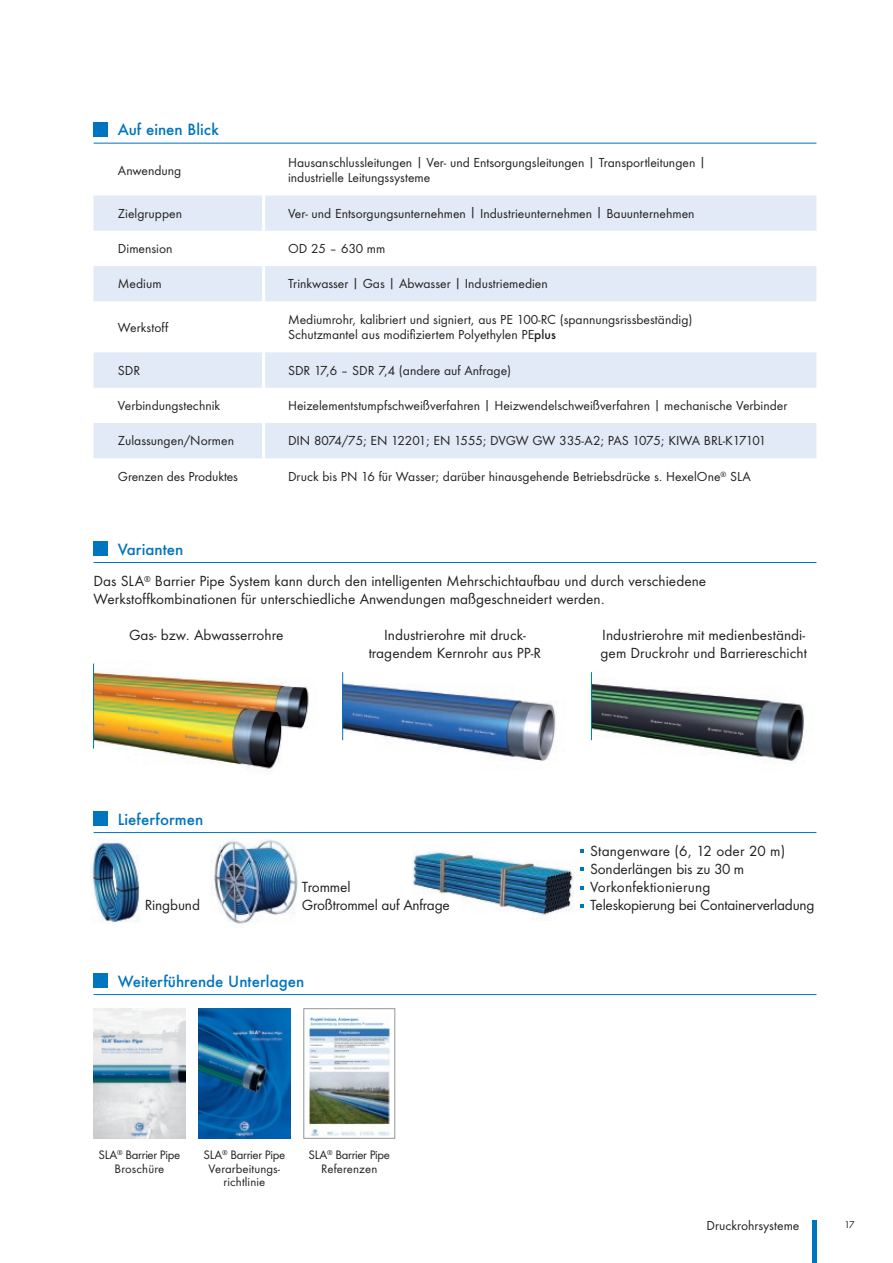
<style>
.page{position:relative;width:893px;height:1263px;background:#fff}
.page>*{position:absolute;margin:0;border:0;box-sizing:border-box;transform-origin:0 0}
.t1{font:500 15px "Futura ND";color:#0075bf}
.t2{font:13.5px/18px "Futura ND";color:#231f20}
.t3{font:13.5px "Futura ND";letter-spacing:-.02em;color:#231f20}
.t4{font:12px/14.4px "Futura ND";color:#231f20}
.t5{font:11.25px/13.5px "Futura ND";color:#231f20;text-align:center}
.t6{font:11.25px/13.5px "Futura ND";letter-spacing:-.02em;color:#231f20;text-align:center}
.t7{font:9px "Futura ND";color:#231f20}
.s1{font-weight:500}
</style>
<div class="page">
<hr style="left:812px;top:1220px;width:4px;height:43px;background:#0075bf">
<img style="left:94px;top:664px;width:215px;height:107px">
<img style="left:591px;top:683px;width:213px;height:81px">
<img style="left:342px;top:672px;width:215px;height:89px">
<img style="left:412px;top:851px;width:162px;height:68px">
<img style="left:91px;top:841px;width:49px;height:82px">
<img style="left:211px;top:838px;width:88px;height:86px">
<div style="left:94px;top:811px;width:14px;height:15px;background:#0075bf"></div>
<div style="left:94px;top:973px;width:14px;height:15px;background:#0075bf"></div>
<svg style="left:580px;top:850px;width:4px;height:3px"></svg>
<svg style="left:580px;top:868px;width:4px;height:3px"></svg>
<svg style="left:580px;top:886px;width:4px;height:3px"></svg>
<svg style="left:580px;top:904px;width:4px;height:3px"></svg>
<img style="left:94px;top:1008px;width:91px;height:131px">
<img style="left:198px;top:1008px;width:92px;height:131px">
<img style="left:308px;top:1017px;width:83px;height:120px">
<div style="left:303px;top:1008px;width:92px;height:131px;border:1px solid #939598"></div>
<svg style="left:94px;top:195px;width:722px;height:263px;fill:#e1eaf6"></svg>
<hr style="left:262px;top:195px;width:3px;height:36px;background:#fff">
<hr style="left:262px;top:231px;width:3px;height:35px;background:#fff">
<hr style="left:262px;top:266px;width:3px;height:35px;background:#fff">
<hr style="left:262px;top:301px;width:3px;height:51px;background:#fff">
<hr style="left:262px;top:352px;width:3px;height:36px;background:#fff">
<hr style="left:262px;top:388px;width:3px;height:35px;background:#fff">
<hr style="left:262px;top:423px;width:3px;height:35px;background:#fff">
<hr style="left:94px;top:994px;width:722px;height:1px;background:#0075bf">
<hr style="left:94px;top:832px;width:722px;height:1px;background:#0075bf">
<hr style="left:94px;top:143px;width:722px;height:1px;background:#0075bf">
<div style="left:94px;top:122px;width:14px;height:15px;background:#0075bf"></div>
<div style="left:94px;top:541px;width:14px;height:15px;background:#0075bf"></div>
<hr style="left:94px;top:562px;width:722px;height:1px;background:#0075bf">
<hr style="left:342px;top:672px;width:1px;height:68px;background:#0075bf">
<hr style="left:93px;top:664px;width:1px;height:85px;background:#0075bf">
<hr style="left:591px;top:672px;width:1px;height:68px;background:#0075bf">
<p class="t1" style="left:118px;top:120px;width:103px">Auf einen Blick</p>
<p class="t4" style="left:118px;top:163px;width:65px">Anwendung</p>
<p class="t4" style="left:288px;top:156px;width:419px">Hausanschlussleitungen | Ver- und Entsorgungsleitungen | Transportleitungen | industrielle Leitungssysteme</p>
<p class="t4" style="left:118px;top:206px;width:66px">Zielgruppen</p>
<p class="t4" style="left:288px;top:206px;width:408px">Ver- und Entsorgungsunternehmen | Industrieunternehmen | Bauunternehmen</p>
<p class="t4" style="left:118px;top:242px;width:56px">Dimension</p>
<p class="t4" style="left:288px;top:242px;width:99px">OD 25 – 630 mm</p>
<p class="t4" style="left:118px;top:277px;width:45px">Medium</p>
<p class="t4" style="left:288px;top:277px;width:261px">Trinkwasser | Gas | Abwasser | Industriemedien</p>
<p class="t4" style="left:118px;top:320px;width:52px">Werkstoff</p>
<p class="t4" style="left:288px;top:313px;width:406px">Mediumrohr, kalibriert und signiert, aus PE 100-RC (spannungsrissbeständig)<br>Schutzmantel aus modifiziertem Polyethylen PE<span class="s1">plus</span></p>
<p class="t4" style="left:118px;top:363px;width:24px">SDR</p>
<p class="t4" style="left:288px;top:363px;width:225px">SDR 17,6 – SDR 7,4 (andere auf Anfrage)</p>
<p class="t4" style="left:118px;top:398px;width:104px">Verbindungstechnik</p>
<p class="t4" style="left:288px;top:398px;width:501px">Heizelementstumpfschweißverfahren | Heizwendelschweißverfahren | mechanische Verbinder</p>
<p class="t4" style="left:118px;top:434px;width:118px">Zulassungen/Normen</p>
<p class="t4" style="left:288px;top:434px;width:480px">DIN 8074/75; EN 12201; EN 1555; DVGW GW 335-A2; PAS 1075; KIWA BRL-K17101</p>
<p class="t4" style="left:118px;top:469px;width:122px">Grenzen des Produktes</p>
<p class="t4" style="left:288px;top:469px;width:464px">Druck bis PN 16 für Wasser; darüber hinausgehende Betriebsdrücke s. HexelOne<sup>®</sup> SLA</p>
<p class="t1" style="left:118px;top:539px;width:67px">Varianten</p>
<p class="t2" style="left:94px;top:572px;width:614px">Das SLA<sup>®</sup> Barrier Pipe System kann durch den intelligenten Mehrschichtaufbau und durch verschiedene<br>Werkstoffkombinationen für unterschiedliche Anwendungen maßgeschneidert werden.</p>
<p class="t2" style="left:129px;top:626px;width:156px">Gas- bzw. Abwasserrohre</p>
<p class="t2" style="left:369px;top:626px;width:174px;text-align:center">Industrierohre mit druck&shy;tragendem Kernrohr aus PP-R</p>
<p class="t2" style="left:601px;top:626px;width:208px">Industrierohre mit medienbeständi&shy;gem Druckrohr und Barriereschicht</p>
<p class="t1" style="left:118px;top:809px;width:87px">Lieferformen</p>
<p class="t2" style="left:302px;top:878px;width:50px">Trommel</p>
<p class="t2" style="left:145px;top:896px;width:57px">Ringbund</p>
<p class="t3" style="left:302px;top:896px;width:149px">Großtrommel auf Anfrage</p>
<p class="t1" style="left:118px;top:971px;width:188px">Weiterführende Unterlagen</p>
<p class="t6" style="left:99px;top:1148px;width:83px">SLA<sup>®</sup> Barrier Pipe<br>Broschüre</p>
<p class="t5" style="left:204px;top:1148px;width:83px">SLA<sup>®</sup> Barrier Pipe<br>Verarbeitungs&shy;richtlinie</p>
<p class="t5" style="left:308px;top:1148px;width:83px">SLA<sup>®</sup> Barrier Pipe<br>Referenzen</p>
<p class="t2" style="left:590px;top:842px;width:226px">Stangenware (6, 12 oder 20 m)<br>Sonderlängen bis zu 30 m<br>Vorkonfektionierung<br>Teleskopierung bei Containerverladung</p>
<p class="t4" style="left:706px;top:1218px;width:94px">Druckrohrsysteme</p>
<p class="t7" style="left:844px;top:1218px;width:12px">17</p>
</div>
